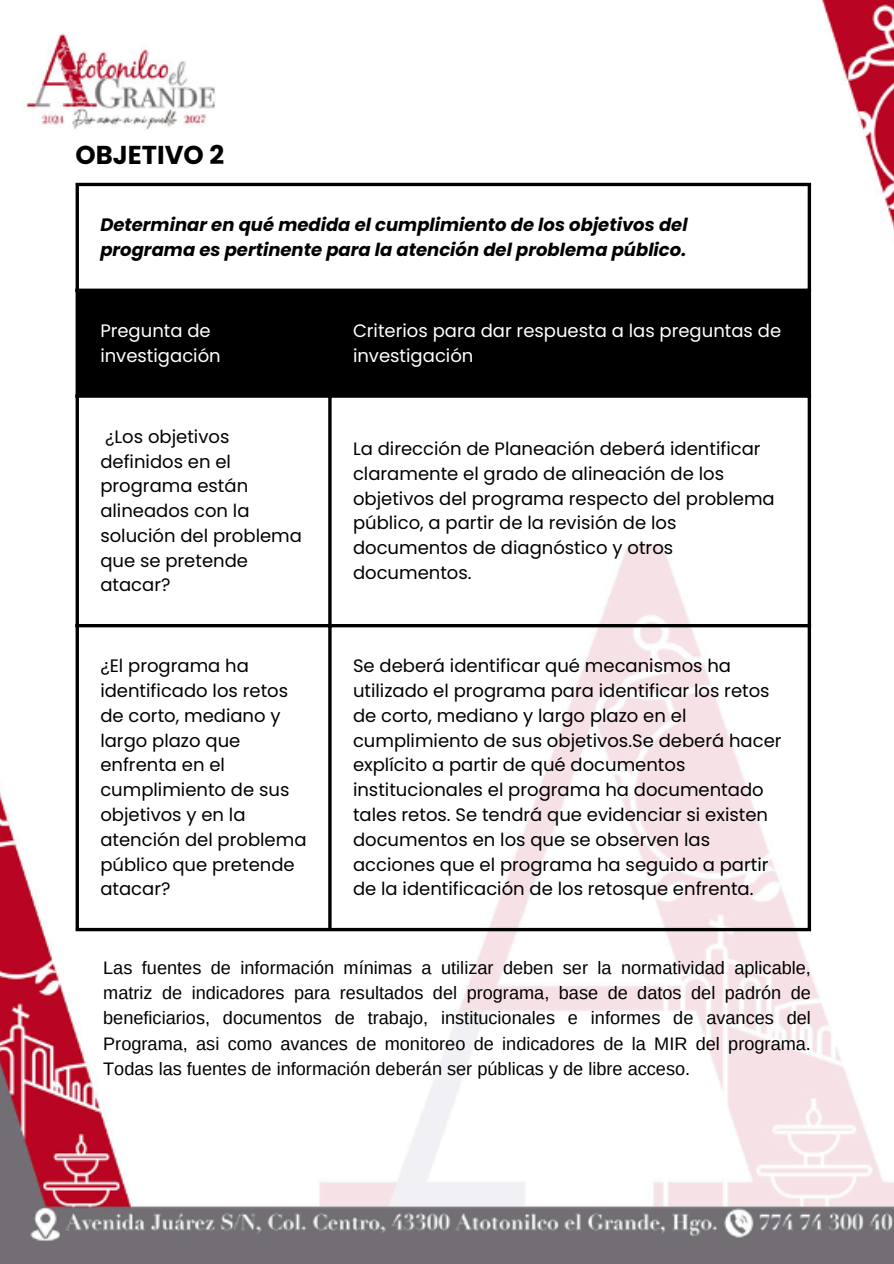
<style>
.page{position:relative;width:894px;height:1264px;background:#fff}
.page>*{position:absolute;margin:0;border:0;box-sizing:border-box;transform-origin:0 0}
.t1{font:700 25.8px "Poppins";color:#000}
.t2{font:18.15px/25px "Arimo";color:#000;text-align:justify}
.t3{font:18px/24.8px "Poppins";color:#000}
.t4{font:italic 700 18px/24.8px "Poppins";color:#000}
.t5{font:18px/24.8px "Poppins";color:#fff}
</style>
<div class="page">
<img style="left:0;top:0;width:893px;height:1263px">
<div style="left:79px;top:292px;width:728px;height:102px;background:#000"></div>
<hr style="left:76px;top:186px;width:3px;height:741px;background:#000">
<hr style="left:328px;top:292px;width:3px;height:635px;background:#000">
<hr style="left:807px;top:186px;width:3px;height:741px;background:#000">
<hr style="left:76px;top:183px;width:734px;height:3px;background:#000">
<svg style="left:79px;top:288px;width:729px;height:4px;background:#252525"></svg>
<svg style="left:79px;top:394px;width:728px;height:4px;background:#0e0e0e"></svg>
<hr style="left:76px;top:624px;width:734px;height:3px;background:#000">
<svg style="left:76px;top:927px;width:734px;height:4px;background:#383737"></svg>
<p class="t1" style="left:76px;top:136px;width:150px">OBJETIVO 2</p>
<h1 class="t4" style="left:100px;top:212px;width:588px">Determinar en qué medida el cumplimiento de los objetivos del programa es pertinente para la atención del problema público.</h1>
<p class="t5" style="left:100px;top:318px;width:122px">Pregunta de investigación</p>
<p class="t5" style="left:353px;top:318px;width:429px">Criterios para dar respuesta a las preguntas de investigación</p>
<p class="t3" style="left:100px;top:424px;width:203px">¿Los objetivos definidos en el programa están alineados con la solución del problema que se pretende atacar?</p>
<p class="t3" style="left:353px;top:436px;width:423px">La dirección de Planeación deberá identificar claramente el grado de alineación de los objetivos del programa respecto del problema público, a partir de la revisión de los documentos de diagnóstico y otros documentos.</p>
<p class="t3" style="left:100px;top:653px;width:208px">¿El programa ha identificado los retos de corto, mediano y largo plazo que enfrenta en el cumplimiento de sus objetivos y en la atención del problema público que pretende atacar?</p>
<p class="t3" style="left:353px;top:653px;width:430px">Se deberá identificar qué mecanismos ha utilizado el programa para identificar los retos de corto, mediano y largo plazo en el cumplimiento de sus objetivos.Se deberá hacer explícito a partir de qué documentos institucionales el programa ha documentado tales retos. Se tendrá que evidenciar si existen documentos en los que se observen las acciones que el programa ha seguido a partir de la identificación de los retosque enfrenta.</p>
<p class="t2" style="left:103px;top:955px;width:709px">Las fuentes de información mínimas a utilizar deben ser la normatividad aplicable, matriz de indicadores para resultados del programa, base de datos del padrón de beneficiarios, documentos de trabajo, institucionales e informes de avances del Programa, asi como avances de monitoreo de indicadores de la MIR del programa.<br>Todas las fuentes de información deberán ser públicas y de libre acceso.</p>
</div>
